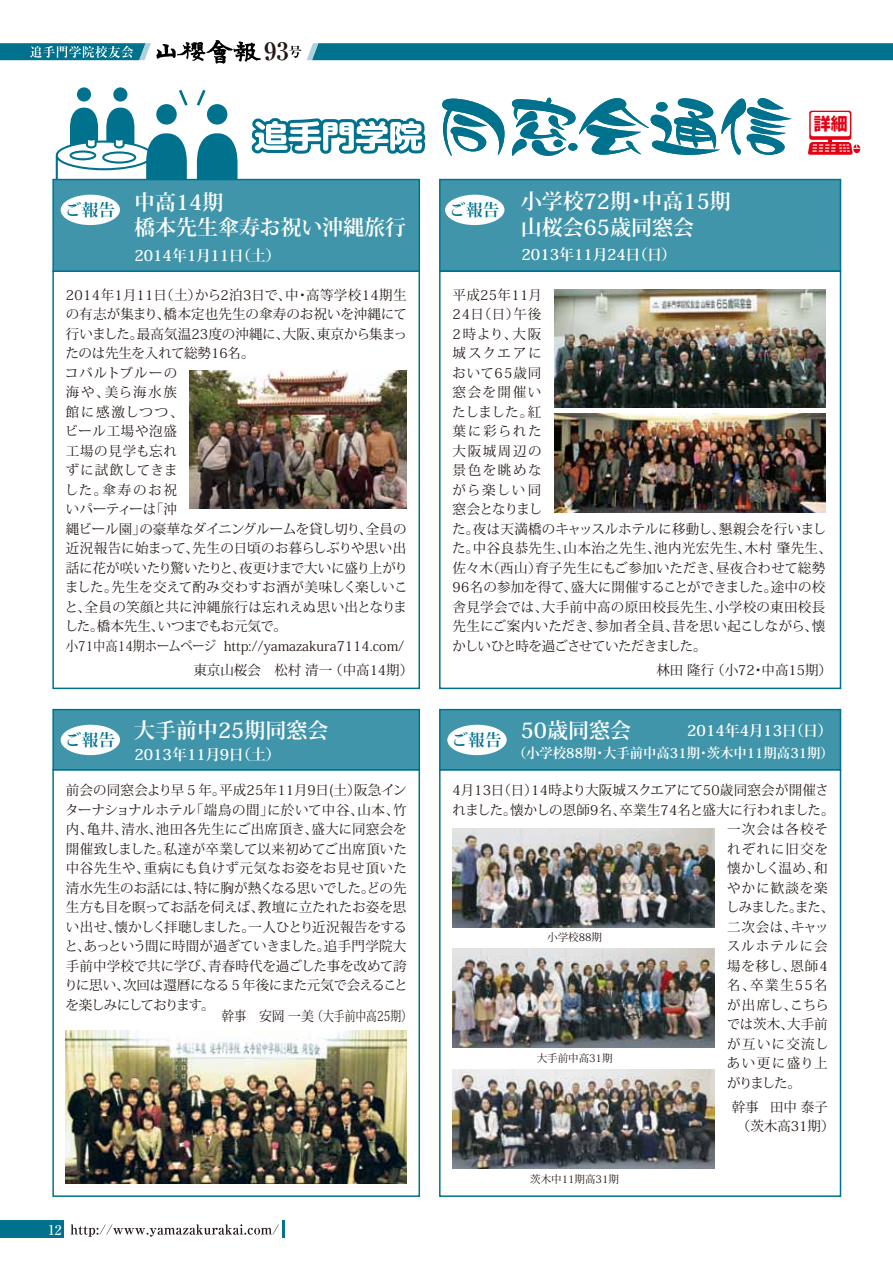
<style>
.page{position:relative;width:893px;height:1263px;background:#fff}
.page>*{position:absolute;margin:0;border:0;box-sizing:border-box;transform-origin:0 0}
.t1{font:700 24.15px "Ryumin Pro";color:#231815}
.t2{font:700 21px/25.5px "Koz Min Pro";color:#fff}
.t3{font:700 16.95px "Shin Go Pro";color:#e50012}
.t4{font:700 16.5px "Koz Min Pro";letter-spacing:.02em;color:#00728e}
.t5{font:700 15px "Koz Min Pro";color:#fff}
.t6{font:13.5px/19.5px "Koz Min Pro";letter-spacing:.005em;color:#231815}
.t7{font:13.5px/19.5px "Koz Min Pro";letter-spacing:.025em;color:#231815}
.t8{font:700 13.5px "Koz Min Pro";color:#fff}
.t9{font:13.5px "Koz Min Pro";letter-spacing:.005em;color:#231815;scale:.9 1}
.t10{font:13.5px "Koz Min Pro";letter-spacing:.08em;color:#231815}
.t11{font:13.5px "Koz Min Pro";letter-spacing:.075em;color:#231815}
.t12{font:13.5px "Koz Min Pro";letter-spacing:.1em;color:#231815}
.t13{font:13.5px "Koz Min Pro";letter-spacing:.095em;color:#231815}
.t14{font:500 13.5px "Ryumin Pro";color:#fff}
.t15{font:10.5px "Koz Min Pro";color:#231815}
</style>
<div class="page">
<div style="left:439px;top:179px;width:402px;height:93px;background:#4095ab;border:2px solid #00728e"></div>
<div style="left:439px;top:270px;width:402px;height:419px;border:2px solid #00728e"></div>
<div style="left:445px;top:195px;width:60px;height:30px;background:#fff;border-radius:50%"></div>
<div style="left:0;top:1220px;width:64px;height:17px;background:#00728e"></div>
<svg style="left:71px;top:1220px;width:214px;height:17px"></svg>
<svg style="left:56px;top:87px;width:182px;height:92px"></svg>
<svg style="left:247px;top:118px;width:179px;height:61px"></svg>
<svg style="left:442px;top:99px;width:62px;height:57px"></svg>
<svg style="left:512px;top:98px;width:279px;height:58px"></svg>
<svg style="left:809px;top:111px;width:42px;height:29px"></svg>
<div style="left:811px;top:112px;width:39px;height:24px;background:#fff;border-radius:2px"></div>
<svg style="left:808px;top:138px;width:52px;height:17px"></svg>
<div style="left:52px;top:270px;width:368px;height:419px;border:2px solid #00728e"></div>
<div style="left:52px;top:179px;width:368px;height:93px;background:#4095ab;border:2px solid #00728e"></div>
<div style="left:61px;top:195px;width:59px;height:30px;background:#fff;border-radius:50%"></div>
<div style="left:52px;top:769px;width:368px;height:428px;border:2px solid #00728e"></div>
<div style="left:52px;top:709px;width:368px;height:61px;background:#4095ab;border:2px solid #00728e"></div>
<div style="left:61px;top:725px;width:59px;height:30px;background:#fff;border-radius:50%"></div>
<div style="left:439px;top:769px;width:402px;height:428px;border:2px solid #00728e"></div>
<div style="left:439px;top:709px;width:402px;height:61px;background:#4095ab;border:2px solid #00728e"></div>
<div style="left:447px;top:725px;width:60px;height:30px;background:#fff;border-radius:50%"></div>
<img style="left:190px;top:370px;width:216px;height:138px">
<img style="left:554px;top:289px;width:271px;height:118px">
<img style="left:554px;top:413px;width:271px;height:100px">
<img style="left:66px;top:1030px;width:340px;height:153px">
<img style="left:452px;top:1069px;width:263px;height:99px">
<img style="left:452px;top:949px;width:263px;height:99px">
<img style="left:452px;top:828px;width:263px;height:100px">
<svg style="left:289px;top:46px;width:12px;height:12px"></svg>
<svg style="left:0;top:40px;width:261px;height:24px"></svg>
<svg style="left:307px;top:43px;width:586px;height:17px;background:#057590"></svg>
<h1 class="t1" style="left:264px;top:32px;width:26px">93</h1>
<h2 class="t2" style="left:134px;top:188px;width:274px">中高14期<br>橋本先生傘寿お祝い沖縄旅行</h2>
<p class="t5" style="left:134px;top:244px;width:148px">2014年1月11日（土）</p>
<p class="t6" style="left:64px;top:285px;width:345px">2014年1月11日（土）から2泊3日で、中･高等学校14期生の有志が集まり、橋本定也先生の傘寿のお祝いを沖縄にて行いました。最高気温23度の沖縄に、大阪、東京から集まったのは先生を入れて総勢16名。<br>コバルトブルーの<br>海や、美ら海水族<br>館に感激しつつ、<br>ビール工場や泡盛<br>工場の見学も忘れ<br>ずに試飲してきま<br>した。傘寿のお祝<br>いパーティーは「沖<br>縄ビール園」の豪華なダイニングルームを貸し切り、全員の近況報告に始まって、先生の日頃のお暮らしぶりや思い出話に花が咲いたり驚いたりと、夜更けまで大いに盛り上がりました。先生を交えて酌み交わすお酒が美味しく楽しいこと、全員の笑顔と共に沖縄旅行は忘れえぬ思い出となりました。橋本先生、いつまでもお元気で。<br>小71中高14期ホームページ http://yamazakura7114.com/</p>
<p class="t6" style="left:193px;top:660px;width:221px">東京山桜会　松村 清一 （中高14期）</p>
<p class="t4" style="left:65px;top:198px;width:52px">ご報告</p>
<h2 class="t2" style="left:134px;top:716px;width:196px">大手前中25期同窓会</h2>
<p class="t5" style="left:134px;top:743px;width:148px">2013年11月9日（土）</p>
<p class="t6" style="left:64px;top:780px;width:345px;text-align:justify">前会の同窓会より早５年。平成25年11月9日(土）阪急インターナショナルホテル「端鳥の間」に於いて中谷、山本、竹内、亀井、清水、池田各先生にご出席頂き、盛大に同窓会を開催致しました。私達が卒業して以来初めてご出席頂いた中谷先生や、重病にも負けず元気なお姿をお見せ頂いた清水先生のお話には、特に胸が熱くなる思いでした。どの先生方も目を瞑ってお話を伺えば、教壇に立たれたお姿を思い出せ、懐かしく拝聴しました。一人ひとり近況報告をすると、あっという間に時間が過ぎていきました。追手門学院大手前中学校で共に学び、青春時代を過ごした事を改めて誇りに思い、次回は還暦になる５年後にまた元気で会えることを楽しみにしております。</p>
<p class="t9" style="left:222px;top:1006px;width:213px">幹事　安岡 一美（大手前中高25期）</p>
<p class="t4" style="left:65px;top:728px;width:52px">ご報告</p>
<p class="t14" style="left:48px;top:1219px;width:15px">12</p>
<p class="t4" style="left:449px;top:198px;width:52px">ご報告</p>
<h2 class="t2" style="left:521px;top:188px;width:212px">小学校72期・中高15期山桜会65歳同窓会</h2>
<p class="t5" style="left:521px;top:243px;width:156px">2013年11月24日（日）</p>
<p class="t3" style="left:814px;top:111px;width:35px">詳細</p>
<p class="t7" style="left:452px;top:285px;width:381px">平成25年11月<br>24日（日）午後<br>2時より、大阪<br>城スクエアに<br>おいて65歳同<br>窓会を開催い<br>たしました。紅<br>葉に彩られた<br>大阪城周辺の<br>景色を眺めな<br>がら楽しい同<br>窓会となりまし<br>た。夜は天満橋のキャッスルホテルに移動し、懇親会を行いました。中谷良恭先生、山本治之先生、池内光宏先生、木村 肇先生、佐々木（西山）育子先生にもご参加いただき、昼夜合わせて総勢<br>96名の参加を得て、盛大に開催することができました。途中の校舎見学会では、大手前中高の原田校長先生、小学校の東田校長先生にご案内いただき、参加者全員、昔を思い起こしながら、懐かしいひと時を過ごさせていただきました。</p>
<p class="t6" style="left:656px;top:659px;width:177px">林田 隆行 （小72・中高15期）</p>
<h2 class="t2" style="left:451px;top:716px;width:181px"><sub>ご報告</sub> 50歳同窓会</h2>
<p class="t5" style="left:687px;top:720px;width:147px">2014年4月13日（日）</p>
<p class="t8" style="left:513px;top:743px;width:322px">（小学校88期・大手前中高31期・茨木中11期高31期）</p>
<p class="t6" style="left:453px;top:780px;width:378px">4月13日（日）14時より大阪城スクエアにて50歳同窓会が開催さ</p>
<p class="t6" style="left:453px;top:800px;width:383px">れました。懐かしの恩師9名、卒業生74名と盛大に行われました。</p>
<p class="t10" style="left:727px;top:820px;width:102px">一次会は各校そ</p>
<p class="t10" style="left:727px;top:839px;width:102px">れぞれに旧交を</p>
<p class="t6" style="left:727px;top:858px;width:102px">懐かしく温め、和</p>
<p class="t11" style="left:727px;top:878px;width:102px">やかに歓談を楽</p>
<p class="t6" style="left:726px;top:897px;width:110px">しみました。また、</p>
<p class="t6" style="left:727px;top:917px;width:103px">二次会は、キャッ</p>
<p class="t11" style="left:727px;top:937px;width:103px">スルホテルに会</p>
<p class="t6" style="left:727px;top:956px;width:102px">場を移し、恩師4</p>
<p class="t6" style="left:727px;top:975px;width:102px">名、卒業生55名</p>
<p class="t6" style="left:727px;top:995px;width:103px">が出席し、こちら</p>
<p class="t6" style="left:727px;top:1014px;width:102px">では茨木、大手前</p>
<p class="t12" style="left:727px;top:1034px;width:103px">が互いに交流し</p>
<p class="t13" style="left:727px;top:1054px;width:102px">あい更に盛り上</p>
<p class="t6" style="left:727px;top:1073px;width:75px">がりました。</p>
<p class="t6" style="left:732px;top:1097px;width:104px;text-align:center">幹事 田中 泰子（茨木高31期）</p>
<p class="t15" style="left:547px;top:930px;width:56px">小学校88期</p>
<p class="t15" style="left:537px;top:1051px;width:77px">大手前中高31期</p>
<p class="t15" style="left:530px;top:1172px;width:90px">茨木中11期高31期</p>
</div>
